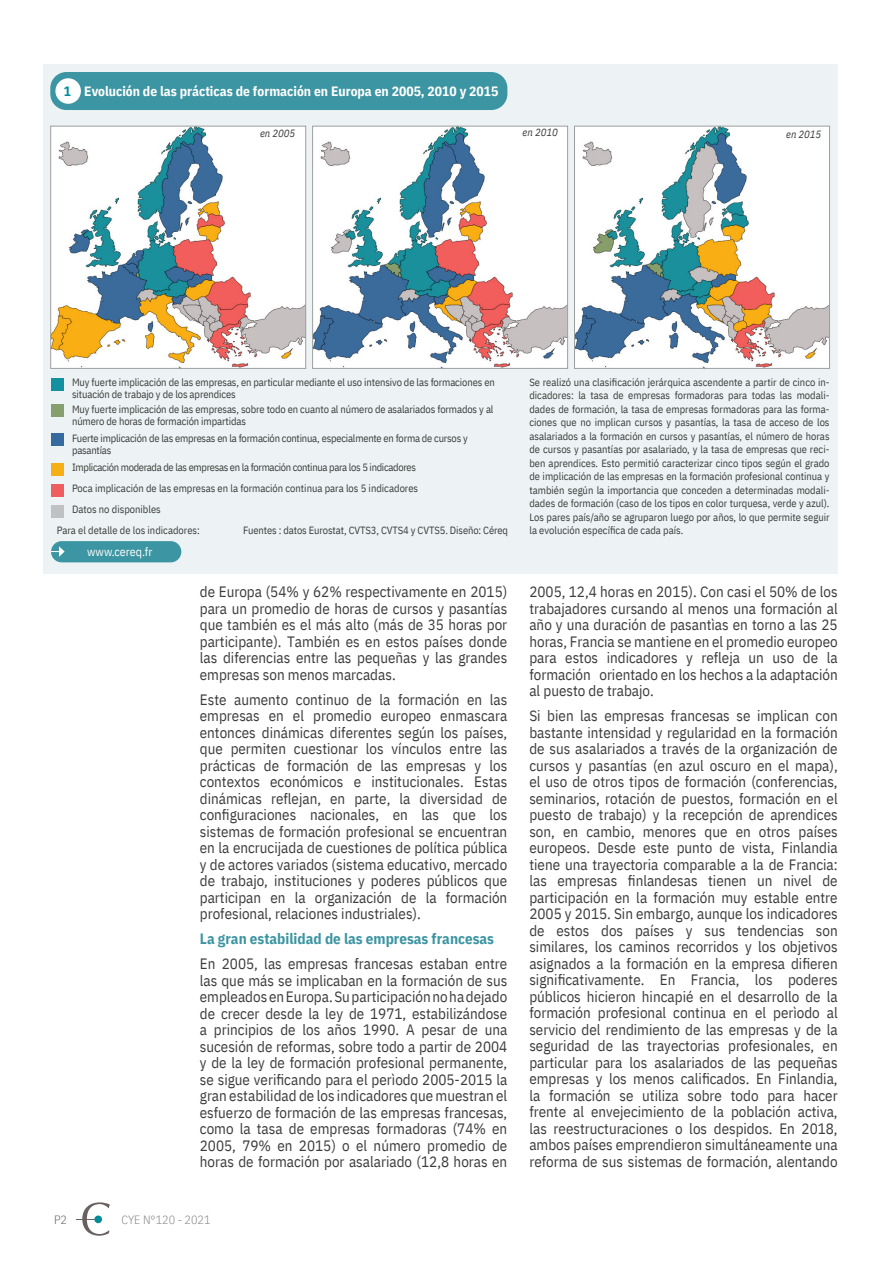
<style>
.page{position:relative;width:893px;height:1263px;background:#fff}
.page>*{position:absolute;margin:0;border:0;box-sizing:border-box;transform-origin:0 0}
.t1{font:15px/16.5px "IBM Plex Sans Cond";color:#3c3c3b;text-align:justify}
.t2{font:700 15px "IBM Plex Sans Cond";color:#3c95a2}
.t3{font:700 13.5px "IBM Plex Sans Cond";color:#fff}
.t4{font:300 12px "IBM Plex Sans Cond";color:#878787}
.t5{font:12px "IBM Plex Sans Cond";color:#fff}
.t6{font:300 12px "IBM Plex Sans Cond";color:#696160}
.t7{font:10.5px/13.5px "IBM Plex Sans Cond";letter-spacing:-.01em;color:#3c3c3b}
.t8{font:10.5px/21.6px "IBM Plex Sans Cond";letter-spacing:-.03em;color:#3c3c3b}
.t9{font:italic 10.5px "IBM Plex Sans Cond";color:#3c3c3b}
.s1{color:#008b99}
</style>
<div class="page">
<div style="left:43px;top:64px;width:794px;height:510px;background:#edf3f5"></div>
<svg style="left:76px;top:1202px;width:34px;height:34px"></svg>
<div style="left:94px;top:1215px;width:8px;height:8px;background:#008b99;border-radius:50%"></div>
<div style="left:50px;top:72px;width:457px;height:38px;background:#3c95a2;border-radius:16px"></div>
<div style="left:55px;top:78px;width:26px;height:26px;background:#fff;border-radius:50%"></div>
<img style="left:53px;top:128px;width:251px;height:238px">
<div style="left:51px;top:126px;width:255px;height:242px;border:1px solid #9d9d9c"></div>
<img style="left:315px;top:128px;width:251px;height:238px">
<div style="left:313px;top:126px;width:255px;height:242px;border:1px solid #9d9d9c"></div>
<img style="left:576px;top:128px;width:252px;height:238px">
<div style="left:574px;top:126px;width:256px;height:242px;border:1px solid #9d9d9c"></div>
<div style="left:51px;top:434px;width:13px;height:12px;background:#366ba0"></div>
<div style="left:51px;top:484px;width:13px;height:13px;background:#ee5e5e"></div>
<div style="left:51px;top:463px;width:13px;height:12px;background:#f6af15"></div>
<div style="left:51px;top:505px;width:13px;height:12px;background:#bfc1c3"></div>
<div style="left:51px;top:405px;width:13px;height:12px;background:#859f6e"></div>
<div style="left:51px;top:378px;width:13px;height:12px;background:#1491a0"></div>
<div style="left:51px;top:541px;width:130px;height:21px;background:#3c95a2;border-radius:11px"></div>
<svg style="left:51px;top:546px;width:14px;height:11px"></svg>
<p class="t3" style="left:64px;top:81px;width:436px"><span class="s1">1</span> Evolución de las prácticas de formación en Europa en 2005, 2010 y 2015</p>
<p class="t9" style="left:260px;top:125px;width:37px">en 2005</p>
<p class="t9" style="left:523px;top:125px;width:37px">en 2010</p>
<p class="t9" style="left:786px;top:126px;width:37px">en 2015</p>
<p class="t7" style="left:72px;top:375px;width:424px;line-height:12px">Muy fuerte implicación de las empresas, en particular mediante el uso intensivo de las formaciones en situación de trabajo y de los aprendices</p>
<p class="t7" style="left:72px;top:402px;width:423px;line-height:12px">Muy fuerte implicación de las empresas, sobre todo en cuanto al número de asalariados formados y al número de horas de formación impartidas</p>
<p class="t8" style="left:72px;top:455px;width:348px">Implicación moderada de las empresas en la formación continua para los 5 indicadores<br>Poca implicación de las empresas en la formación continua para los 5 indicadores</p>
<p class="t7" style="left:72px;top:502px;width:90px">Datos no disponibles</p>
<p class="t7" style="left:72px;top:431px;width:397px;line-height:12px">Fuerte implicación de las empresas en la formación continua, especialmente en forma de cursos y pasantías</p>
<p class="t7" style="left:57px;top:523px;width:145px">Para el detalle de los indicadores:</p>
<p class="t7" style="left:243px;top:523px;width:266px">Fuentes : datos Eurostat, CVTS3, CVTS4 y CVTS5. Diseño: Céreq</p>
<p class="t5" style="left:87px;top:543px;width:67px">www.cereq.fr</p>
<p class="t1" style="left:200px;top:582px;width:309px">de Europa (54% y 62% respectivamente en 2015) para un promedio de horas de cursos y pasantías que también es el más alto (más de 35 horas por participante). También es en estos países donde las diferencias entre las pequeñas y las grandes empresas son menos marcadas.</p>
<p class="t1" style="left:200px;top:690px;width:309px">Este aumento continuo de la formación en las empresas en el promedio europeo enmascara entonces dinámicas diferentes según los países, que permiten cuestionar los vínculos entre las prácticas de formación de las empresas y los contextos económicos e institucionales. Estas dinámicas reflejan, en parte, la diversidad de configuraciones nacionales, en las que los sistemas de formación profesional se encuentran en la encrucijada de cuestiones de política pública y de actores variados (sistema educativo, mercado de trabajo, instituciones y poderes públicos que participan en la organización de la formación profesional, relaciones industriales).</p>
<p class="t2" style="left:200px;top:927px;width:296px">La gran estabilidad de las empresas francesas</p>
<p class="t1" style="left:200px;top:954px;width:309px">En 2005, las empresas francesas estaban entre las que más se implicaban en la formación de sus empleados en Europa. Su participación no ha dejado de crecer desde la ley de 1971, estabilizándose a principios de los años 1990. A pesar de una sucesión de reformas, sobre todo a partir de 2004 y de la ley de formación profesional permanente, se sigue verificando para el perìodo 2005-2015 la gran estabilidad de los indicadores que muestran el esfuerzo de formación de las empresas francesas, como la tasa de empresas formadoras (74% en 2005, 79% en 2015) o el número promedio de horas de formación por asalariado (12,8 horas en</p>
<p class="t6" style="left:54px;top:1210px;width:14px">P2</p>
<p class="t4" style="left:121px;top:1210px;width:91px">CYE N°120 - 2021</p>
<p class="t7" style="left:529px;top:374px;width:302px;text-align:justify">Se realizó una clasificación jerárquica ascendente a partir de cinco in&shy;dicadores: la tasa de empresas formadoras para todas las modali&shy;dades de formación, la tasa de empresas formadoras para las forma&shy;ciones que no implican cursos y pasantías, la tasa de acceso de los asalariados a la formación en cursos y pasantías, el número de horas de cursos y pasantías por asalariado, y la tasa de empresas que reci&shy;ben aprendices. Esto permitió caracterizar cinco tipos según el grado de implicación de las empresas en la formación profesional continua y también según la importancia que conceden a determinadas modali&shy;dades de formación (caso de los tipos en color turquesa, verde y azul).<br>Los pares país/año se agruparon luego por años, lo que permite seguir la evolución específica de cada país.</p>
<p class="t1" style="left:529px;top:582px;width:310px">2005, 12,4 horas en 2015). Con casi el 50% de los trabajadores cursando al menos una formación al año y una duración de pasantìas en torno a las 25 horas, Francia se mantiene en el promedio europeo para estos indicadores y refleja un uso de la formación orientado en los hechos a la adaptación al puesto de trabajo.</p>
<p class="t1" style="left:529px;top:706px;width:310px">Si bien las empresas francesas se implican con bastante intensidad y regularidad en la formación de sus asalariados a través de la organización de cursos y pasantías (en azul oscuro en el mapa), el uso de otros tipos de formación (conferencias, seminarios, rotación de puestos, formación en el puesto de trabajo) y la recepción de aprendices son, en cambio, menores que en otros países europeos. Desde este punto de vista, Finlandia tiene una trayectoria comparable a la de Francia: las empresas finlandesas tienen un nivel de participación en la formación muy estable entre 2005 y 2015. Sin embargo, aunque los indicadores de estos dos países y sus tendencias son similares, los caminos recorridos y los objetivos asignados a la formación en la empresa difieren significativamente. En Francia, los poderes públicos hicieron hincapié en el desarrollo de la formación profesional continua en el perìodo al servicio del rendimiento de las empresas y de la seguridad de las trayectorias profesionales, en particular para los asalariados de las pequeñas empresas y los menos calificados. En Finlandia, la formación se utiliza sobre todo para hacer frente al envejecimiento de la población activa, las reestructuraciones o los despidos. En 2018, ambos países emprendieron simultáneamente una reforma de sus sistemas de formación, alentando</p>
</div>
